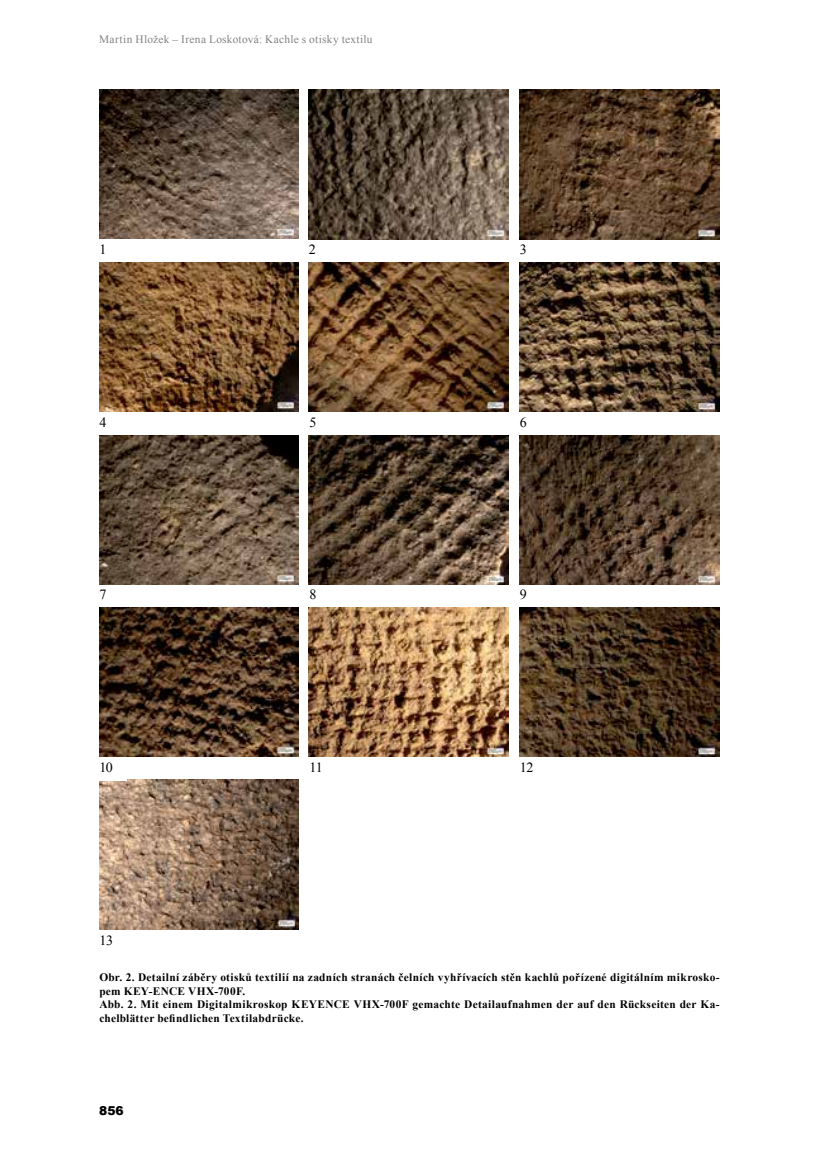
<style>
.page{position:relative;width:819px;height:1171px;background:#fff}
.page>*{position:absolute;margin:0;border:0;box-sizing:border-box;transform-origin:0 0}
.t1{font:14px "Times New Roman";letter-spacing:-.03em;color:#000}
.t2{font:900 12.25px "Arial";color:#000}
.t3{font:700 11.38px/13.7px "Times New Roman";letter-spacing:.025em;color:#000}
.t4{font:11.38px "Times New Roman";letter-spacing:.025em;color:#808285}
</style>
<div class="page">
<img style="left:99px;top:89px;width:199px;height:149px">
<img style="left:309px;top:89px;width:200px;height:150px">
<img style="left:520px;top:89px;width:199px;height:150px">
<img style="left:99px;top:262px;width:199px;height:149px">
<img style="left:309px;top:262px;width:200px;height:149px">
<img style="left:520px;top:262px;width:199px;height:149px">
<img style="left:99px;top:435px;width:199px;height:149px">
<img style="left:309px;top:435px;width:200px;height:149px">
<img style="left:520px;top:435px;width:199px;height:149px">
<img style="left:99px;top:608px;width:199px;height:149px">
<img style="left:309px;top:608px;width:200px;height:149px">
<img style="left:520px;top:608px;width:199px;height:149px">
<img style="left:99px;top:779px;width:199px;height:150px">
<div style="left:99px;top:762px;width:28px;height:18px;background:#fff"></div>
<p class="t4" style="left:99px;top:31px;width:275px">Martin Hložek – Irena Loskotová: Kachle s otisky textilu</p>
<p class="t1" style="left:99px;top:240px;width:8px">1</p>
<p class="t1" style="left:309px;top:240px;width:8px">2</p>
<p class="t1" style="left:520px;top:240px;width:8px">3</p>
<p class="t1" style="left:99px;top:413px;width:8px">4</p>
<p class="t1" style="left:309px;top:413px;width:8px">5</p>
<p class="t1" style="left:520px;top:413px;width:8px">6</p>
<p class="t1" style="left:99px;top:585px;width:8px">7</p>
<p class="t1" style="left:309px;top:585px;width:8px">8</p>
<p class="t1" style="left:520px;top:585px;width:8px">9</p>
<p class="t1" style="left:99px;top:758px;width:15px">10</p>
<p class="t1" style="left:309px;top:758px;width:15px">11</p>
<p class="t1" style="left:520px;top:758px;width:15px">12</p>
<p class="t1" style="left:99px;top:930px;width:15px">13</p>
<p class="t3" style="left:99px;top:970px;width:622px">Obr. 2. Detailní záběry otisků textilií na zadních stranách čelních vyhřívacích stěn kachlů pořízené digitálním mikrosko&shy;pem KEY-ENCE VHX-700F.<br>Abb. 2. Mit einem Digitalmikroskop KEYENCE VHX-700F gemachte Detailaufnahmen der auf den Rückseiten der Ka&shy;chelblätter befindlichen Textilabdrücke.</p>
<p class="t2" style="left:99px;top:1102px;width:26px">856</p>
</div>
